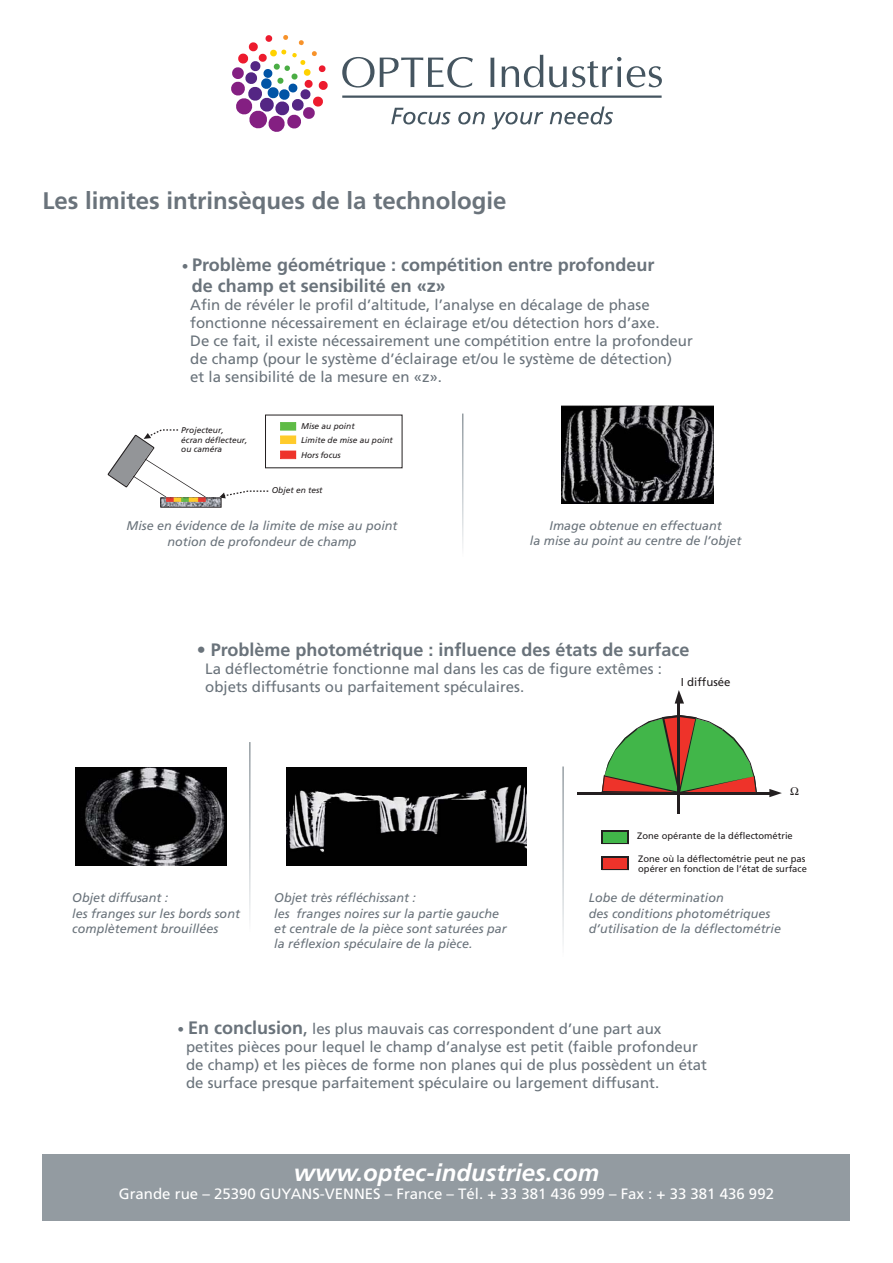
<style>
.page{position:relative;width:893px;height:1263px;background:#fff}
.page>*{position:absolute;margin:0;border:0;box-sizing:border-box;transform-origin:0 0}
.t1{font:700 24px "Frutiger";color:#6a737b}
.t2{font:italic 700 24px "Frutiger";color:#fff}
.t3{font:700 18px/21.6px "Frutiger";color:#6a737b}
.t4{font:15px/18px "Frutiger";color:#6a737b}
.t5{font:15px "Frutiger";color:#fff}
.t6{font:italic 12.6px/15.1px "Frutiger";color:#6a737b}
.t7{font:11.4px "Frutiger";color:#231f20}
.t8{font:9.3px/10.4px "Frutiger";color:#231f20}
.t9{font:italic 8.4px/10.1px "Frutiger";color:#231f20}
.s1{font-size:13.5px}
.s2{font-weight:700;font-size:13.5px}
.s3{font-weight:700;font-size:18px}
.s4{font-size:18px}
</style>
<div class="page">
<img style="left:162px;top:502px;width:58px;height:4px">
<div style="left:281px;top:423px;width:14px;height:7px;background:#5fbb46"></div>
<div style="left:280px;top:422px;width:16px;height:8px;border:1px solid #5fbb46"></div>
<div style="left:281px;top:436px;width:14px;height:7px;background:#ffcb2b"></div>
<div style="left:280px;top:436px;width:16px;height:8px;border:1px solid #ffcb2b"></div>
<div style="left:281px;top:451px;width:14px;height:7px;background:#ee332a"></div>
<div style="left:280px;top:451px;width:16px;height:8px;border:1px solid #ee332a"></div>
<svg style="left:107px;top:429px;width:163px;height:73px"></svg>
<img style="left:562px;top:406px;width:151px;height:98px">
<div style="left:43px;top:1154px;width:807px;height:66px;background:#939ba1"></div>
<svg style="left:231px;top:35px;width:97px;height:97px"></svg>
<hr style="left:342px;top:96px;width:320px;height:2px;background:#455560">
<svg style="left:391px;top:108px;width:60px;height:16px"></svg>
<svg style="left:458px;top:112px;width:27px;height:12px"></svg>
<svg style="left:492px;top:112px;width:51px;height:17px"></svg>
<svg style="left:550px;top:106px;width:63px;height:18px"></svg>
<svg style="left:342px;top:57px;width:32px;height:31px"></svg>
<svg style="left:380px;top:57px;width:93px;height:31px"></svg>
<svg style="left:490px;top:58px;width:4px;height:29px"></svg>
<svg style="left:502px;top:55px;width:41px;height:32px"></svg>
<svg style="left:549px;top:57px;width:72px;height:30px"></svg>
<svg style="left:627px;top:66px;width:35px;height:21px"></svg>
<img style="left:75px;top:767px;width:152px;height:98px">
<img style="left:286px;top:767px;width:241px;height:98px">
<hr style="left:577px;top:792px;width:192px;height:2px;background:#231f20">
<svg style="left:769px;top:789px;width:13px;height:8px"></svg>
<hr style="left:678px;top:702px;width:2px;height:112px;background:#231f20">
<svg style="left:675px;top:690px;width:9px;height:13px"></svg>
<svg style="left:602px;top:715px;width:155px;height:80px"></svg>
<svg style="left:602px;top:830px;width:27px;height:14px"></svg>
<svg style="left:602px;top:856px;width:27px;height:14px"></svg>
<h1 class="t1" style="left:43px;top:191px;width:466px">Les limites intrinsèques de la technologie</h1>
<p class="t3" style="left:192px;top:255px;width:464px;text-indent:-10px"><span class="s1">•</span> Problème géométrique : compétition entre profondeur de champ et sensibilité en «z»</p>
<p class="t4" style="left:190px;top:297px;width:504px">Afin de révéler le profil d’altitude, l’analyse en décalage de phase fonctionne nécessairement en éclairage et/ou détection hors d’axe.<br>De ce fait, il existe nécessairement une compétition entre la profondeur de champ (pour le système d’éclairage et/ou le système de détection)<br>et la sensibilité de la mesure en «z».</p>
<p class="t9" style="left:181px;top:426px;width:68px">Projecteur,<br>écran déflecteur,</p>
<p class="t9" style="left:181px;top:445px;width:42px">ou caméra</p>
<p class="t9" style="left:301px;top:419px;width:93px;line-height:14.2px">Mise au point<br>Limite de mise au point</p>
<p class="t9" style="left:301px;top:451px;width:41px">Hors focus</p>
<p class="t9" style="left:272px;top:486px;width:52px">Objet en test</p>
<p class="t6" style="left:127px;top:519px;width:272px;text-align:center">Mise en évidence de la limite de mise au point notion de profondeur de champ</p>
<p class="t6" style="left:530px;top:519px;width:213px;text-align:center">Image obtenue en effectuant<br>la mise au point au centre de l’objet</p>
<p class="t3" style="left:197px;top:640px;width:494px">• Problème photométrique : influence des états de surface</p>
<p class="t4" style="left:205px;top:660px;width:458px">La déflectométrie fonctionne mal dans les cas de figure extêmes : objets diffusants ou parfaitement spéculaires.</p>
<p class="t7" style="left:681px;top:677px;width:51px">I diffusée</p>
<p class="t6" style="left:72px;top:891px;width:169px">Objet diffusant :<br>les franges sur les bords sont complètement brouillées</p>
<p class="t6" style="left:274px;top:891px;width:234px">Objet très réfléchissant :<br>les franges noires sur la partie gauche et centrale de la pièce sont saturées par la réflexion spéculaire de la pièce.</p>
<p class="t8" style="left:637px;top:831px;width:157px">Zone opérante de la déflectométrie</p>
<p class="t8" style="left:638px;top:854px;width:170px">Zone où la déflectométrie peut ne pas opérer en fonction de l’état de surface</p>
<p class="t6" style="left:589px;top:891px;width:194px">Lobe de détermination<br>des conditions photométriques d’utilisation de la déflectométrie</p>
<p class="t4" style="left:186px;top:1021px;width:522px;text-indent:-9px"><span class="s2">•</span> <span class="s3">En conclusion</span><span class="s4">,</span> les plus mauvais cas correspondent d’une part aux petites pièces pour lequel le champ d’analyse est petit (faible profondeur de champ) et les pièces de forme non planes qui de plus possèdent un état de surface presque parfaitement spéculaire ou largement diffusant.</p>
<h1 class="t2" style="left:294px;top:1163px;width:307px">www.optec-industries.com</h1>
<p class="t5" style="left:119px;top:1188px;width:656px">Grande rue – 25390 GUYANS-VENNES – France – Tél. + 33 381 436 999 – Fax : + 33 381 436 992</p>
</div>
